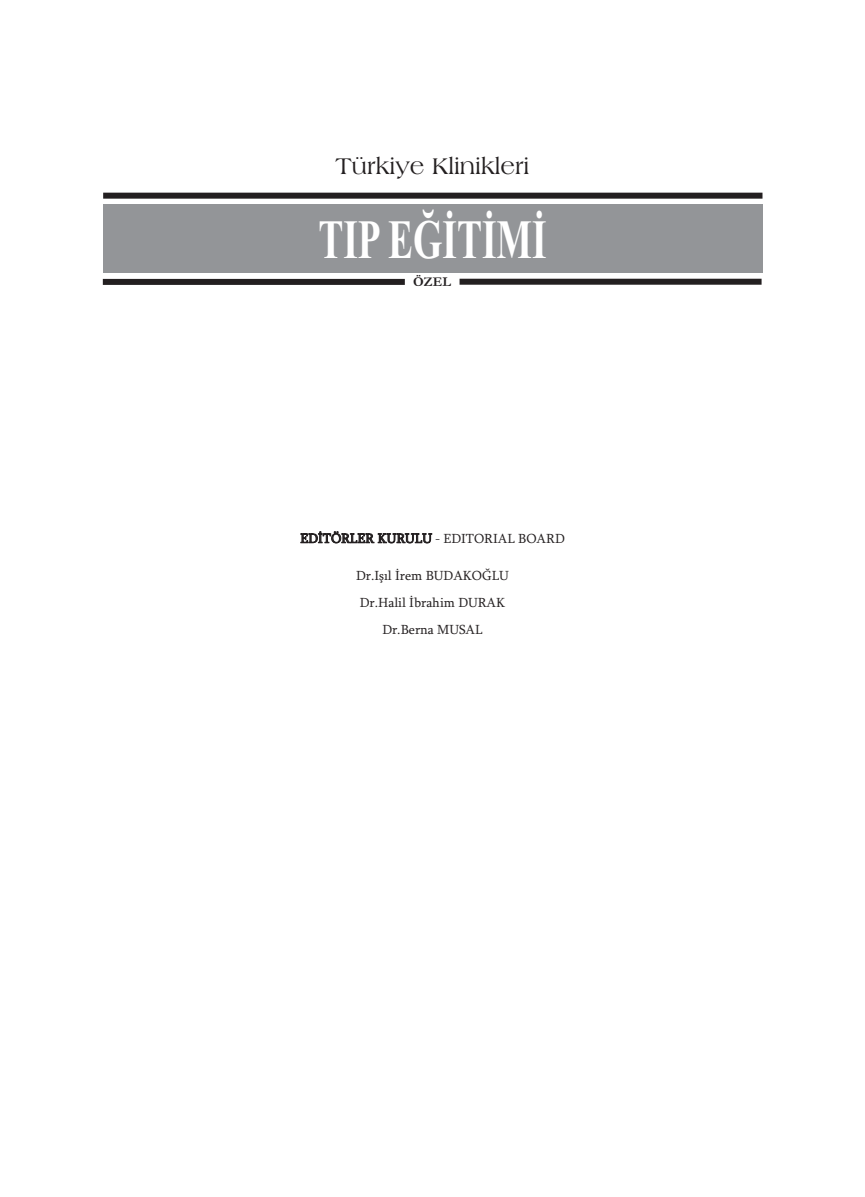
<style>
.page{position:relative;width:865px;height:1197px;background:#fff}
.page>*{position:absolute;margin:0;border:0;box-sizing:border-box;transform-origin:0 0}
.t1{font:700 55.35px "Times New Roman";color:#fff;scale:.68 1}
.t2{font:24px "Americana BT Roman";color:#231f20}
.t3{font:13.5px/27px "Sylfaen";color:#231f20;text-align:center}
.t4{font:700 13.5px "Garamond";color:#231f20}
</style>
<div class="page">
<div style="left:103px;top:204px;width:659px;height:68px;background:#939598"></div>
<div style="left:103px;top:193px;width:659px;height:6px;background:#231f20"></div>
<div style="left:103px;top:279px;width:302px;height:6px;background:#231f20"></div>
<div style="left:459px;top:279px;width:302px;height:6px;background:#231f20"></div>
<h2 class="t2" style="left:335px;top:152px;width:195px">Türkiye Klinikleri</h2>
<h1 class="t1" style="left:318px;top:207px;width:337px">TIP EĞİTİMİ</h1>
<p class="t4" style="left:413px;top:274px;width:39px">ÖZEL</p>
<p class="t3" style="left:300px;top:524px;width:266px">EDİTÖRLER KURULU - EDITORIAL BOARD</p>
<p class="t3" style="left:356px;top:561px;width:154px">Dr.Işıl İrem BUDAKOĞLU<br>Dr.Halil İbrahim DURAK<br>Dr.Berna MUSAL</p>
</div>
